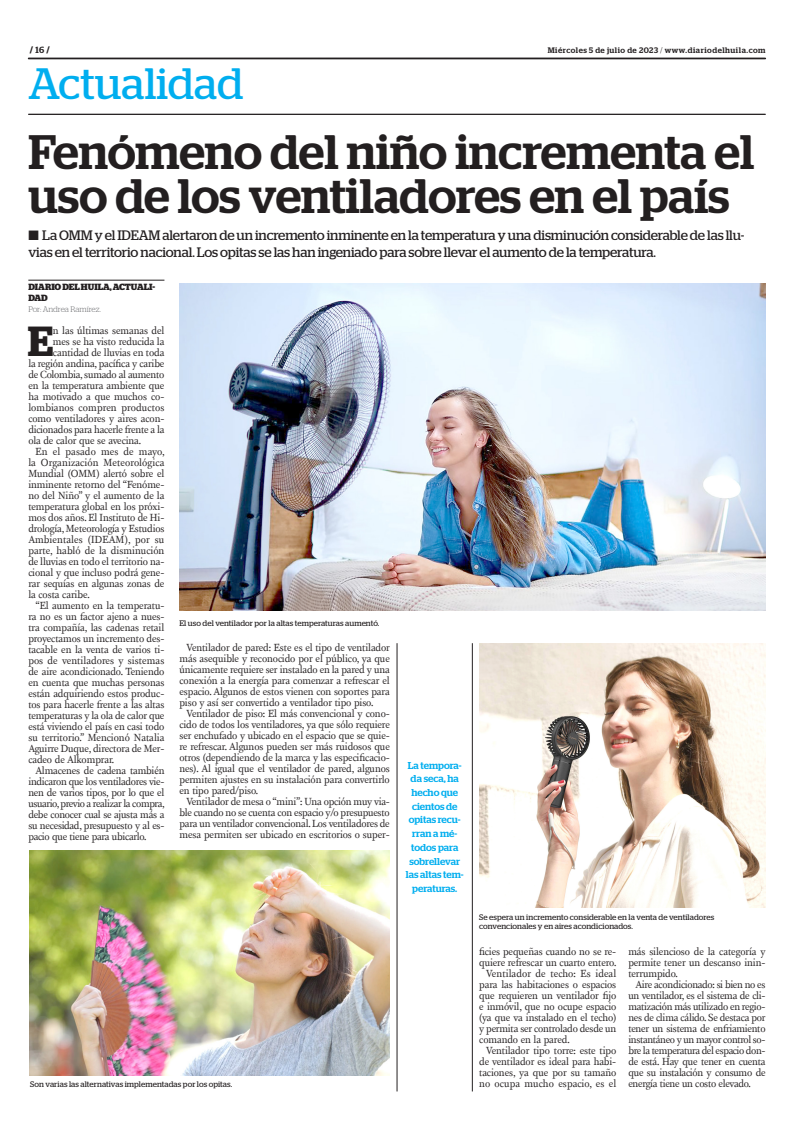
<style>
.page{position:relative;width:801px;height:1134px;background:#fff}
.page>*{position:absolute;margin:0;border:0;box-sizing:border-box;transform-origin:0 0}
.TITULO{font:500 48.3px/44.6px "Stag";color:#231f20}
.t1{font:43.9px "Stag";color:#00aeef}
.TEXTO_UNO{font:600 42px "Stag";color:#231f20}
.SUMARIO{font:13.7px/16.5px "Stag";letter-spacing:-.01em;color:#231f20}
.TEXTO{font:10.6px/11px "New Fournier BP";letter-spacing:-.01em;color:#231f20;text-align:justify}
.TEXTO_UNO-2{font:10.6px "New Fournier BP";letter-spacing:-.015em;color:#231f20}
.TEXTO_UNO-3{font:10.6px "New Fournier BP";letter-spacing:.005em;color:#231f20}
.DESTACADO_AZUL{font:500 10px/13.7px "Stag";color:#00aeef;text-align:center}
.CREDITO_1{font:700 9px/11px "Stag";color:#231f20}
.PIE_DE_FOTO{font:8px/9px "Stag";letter-spacing:.005em;color:#231f20}
.t2{font:500 8px "Stag";letter-spacing:.06em;color:#231f20}
.CREDITO_2{font:300 8px "Stag";color:#6c6d70}
.s1{font-weight:500}
.s2{font-weight:300}
</style>
<div class="page">
<svg style="left:28px;top:58px;width:737px;height:1px"></svg>
<hr style="left:28px;top:114px;width:737px;height:1px;background:#231f20">
<hr style="left:28px;top:280px;width:136px;height:1px;background:#231f20">
<img style="left:179px;top:283px;width:586px;height:328px">
<img style="left:29px;top:850px;width:361px;height:225px">
<img style="left:479px;top:643px;width:286px;height:265px">
<hr style="left:397px;top:643px;width:1px;height:448px;background:#231f20">
<hr style="left:472px;top:643px;width:1px;height:448px;background:#231f20">
<p class="CREDITO_1" style="left:30px;top:45px;width:21px">/ <span class="s1">16</span> /</p>
<p class="t2" style="left:548px;top:45px;width:219px">Miércoles 5 de julio de 2023 <span class="s2">/</span> www.diariodelhuila.com</p>
<p class="t1" style="left:28px;top:58px;width:216px">Actualidad</p>
<p class="TITULO" style="left:28px;top:129px;width:727px">Fenómeno del niño incrementa el uso de los ventiladores en el país</p>
<p class="SUMARIO" style="left:28px;top:227px;width:717px">■ La OMM y el IDEAM alertaron de un incremento inminente en la temperatura y una disminución considerable de las llu&shy;vias en el territorio nacional. Los opitas se las han ingeniado para sobre llevar el aumento de la temperatura.</p>
<p class="CREDITO_1" style="left:28px;top:282px;width:128px">DIARIO DEL HUILA, ACTUALI-<br>DAD</p>
<p class="CREDITO_2" style="left:28px;top:305px;width:74px">Por: Andrea Ramírez.</p>
<p class="TEXTO_UNO" style="left:28px;top:317px;width:27px">E</p>
<p class="TEXTO_UNO-2" style="left:53px;top:324px;width:113px">n las últimas semanas del</p>
<p class="TEXTO_UNO-2" style="left:53px;top:335px;width:113px">mes se ha visto reducida la</p>
<p class="TEXTO_UNO-2" style="left:53px;top:346px;width:113px">cantidad de lluvias en toda</p>
<p class="TEXTO_UNO-2" style="left:28px;top:357px;width:138px">la región andina, pacífica y caribe</p>
<p class="TEXTO_UNO-2" style="left:28px;top:368px;width:138px">de Colombia, sumado al aumento</p>
<p class="TEXTO_UNO-2" style="left:28px;top:379px;width:138px">en la temperatura ambiente que</p>
<p class="TEXTO_UNO-2" style="left:28px;top:390px;width:138px">ha motivado a que muchos co-</p>
<p class="TEXTO_UNO-3" style="left:28px;top:401px;width:137px">lombianos compren productos</p>
<p class="TEXTO_UNO-2" style="left:28px;top:412px;width:138px">como ventiladores y aires acon-</p>
<p class="TEXTO_UNO-2" style="left:28px;top:423px;width:138px">dicionados para hacerle frente a la</p>
<p class="TEXTO_UNO-2" style="left:28px;top:434px;width:114px">ola de calor que se avecina.</p>
<p class="TEXTO" style="left:28px;top:446px;width:138px;text-indent:7px">En el pasado mes de mayo, la Organización Meteorológica Mundial (OMM) alertó sobre el inminente retorno del “Fenóme&shy;no del Niño” y el aumento de la temperatura global en los próxi&shy;mos dos años. El Instituto de Hi&shy;drología, Meteorología y Estudios Ambientales (IDEAM), por su parte, habló de la disminución de lluvias en todo el territorio na&shy;cional y que incluso podrá gene&shy;rar sequías en algunas zonas de la costa caribe.</p>
<p class="TEXTO" style="left:28px;top:600px;width:138px;text-indent:7px">“El aumento en la temperatu&shy;ra no es un factor ajeno a nues&shy;tra compañía, las cadenas retail proyectamos un incremento des&shy;tacable en la venta de varios ti&shy;pos de ventiladores y sistemas de aire acondicionado. Teniendo en cuenta que muchas personas están adquiriendo estos produc&shy;tos para hacerle frente a las altas temperaturas y la ola de calor que está viviendo el país en casi todo su territorio.” Mencionó Natalia Aguirre Duque, directora de Mer&shy;cadeo de Alkomprar.</p>
<p class="TEXTO" style="left:28px;top:765px;width:138px;text-indent:7px">Almacenes de cadena también indicaron que los ventiladores vie&shy;nen de varios tipos, por lo que el usuario, previo a realizar la compra, debe conocer cual se ajusta más a su necesidad, presupuesto y al es&shy;pacio que tiene para ubicarlo.</p>
<p class="PIE_DE_FOTO" style="left:179px;top:618px;width:201px">El uso del ventilador por la altas temperaturas aumentó.</p>
<p class="TEXTO" style="left:179px;top:642px;width:212px;text-indent:7px">Ventilador de pared: Este es el tipo de ventilador más asequible y reconocido por el público, ya que únicamente requiere ser instalado en la pared y una conexión a la energía para comenzar a refrescar el espacio. Algunos de estos vienen con soportes para piso y así ser convertido a ventilador tipo piso.</p>
<p class="TEXTO" style="left:179px;top:708px;width:212px;text-indent:7px">Ventilador de piso: El más convencional y cono&shy;cido de todos los ventiladores, ya que sólo requiere ser enchufado y ubicado en el espacio que se quie&shy;re refrescar. Algunos pueden ser más ruidosos que otros (dependiendo de la marca y las especificacio&shy;nes). Al igual que el ventilador de pared, algunos permiten ajustes en su instalación para convertirlo en tipo pared/piso.</p>
<p class="TEXTO" style="left:179px;top:796px;width:212px;text-indent:7px">Ventilador de mesa o “mini”: Una opción muy via&shy;ble cuando no se cuenta con espacio y/o presupuesto para un ventilador convencional. Los ventiladores de mesa permiten ser ubicado en escritorios o super-</p>
<p class="PIE_DE_FOTO" style="left:30px;top:1080px;width:203px">Son varias las alternativas implementadas por los opitas.</p>
<p class="DESTACADO_AZUL" style="left:406px;top:758px;width:59px">La tempora&shy;da seca, ha hecho que cientos de opitas recu&shy;rran a mé&shy;todos para sobrellevar las altas tem&shy;peraturas.</p>
<p class="PIE_DE_FOTO" style="left:479px;top:912px;width:236px">Se espera un incremento considerable en la venta de ventiladores convencionales y en aires acondicionados.</p>
<p class="TEXTO" style="left:479px;top:946px;width:139px">ficies pequeñas cuando no se re&shy;quiere refrescar un cuarto entero.</p>
<p class="TEXTO" style="left:479px;top:968px;width:139px;text-indent:7px">Ventilador de techo: Es ideal para las habitaciones o espacios que requieren un ventilador fijo e inmóvil, que no ocupe espacio (ya que va instalado en el techo) y permita ser controlado desde un comando en la pared.</p>
<p class="TEXTO" style="left:479px;top:1045px;width:139px;text-indent:7px">Ventilador tipo torre: este tipo de ventilador es ideal para habi&shy;taciones, ya que por su tamaño no ocupa mucho espacio, es el</p>
<p class="TEXTO" style="left:628px;top:946px;width:139px">más silencioso de la categoría y permite tener un descanso inin&shy;terrumpido.</p>
<p class="TEXTO" style="left:628px;top:979px;width:139px;text-indent:7px">Aire acondicionado: si bien no es un ventilador, es el sistema de cli&shy;matización más utilizado en regio&shy;nes de clima cálido. Se destaca por tener un sistema de enfriamiento instantáneo y un mayor control so&shy;bre la temperatura del espacio don&shy;de está. Hay que tener en cuenta que su instalación y consumo de energía tiene un costo elevado.</p>
</div>
